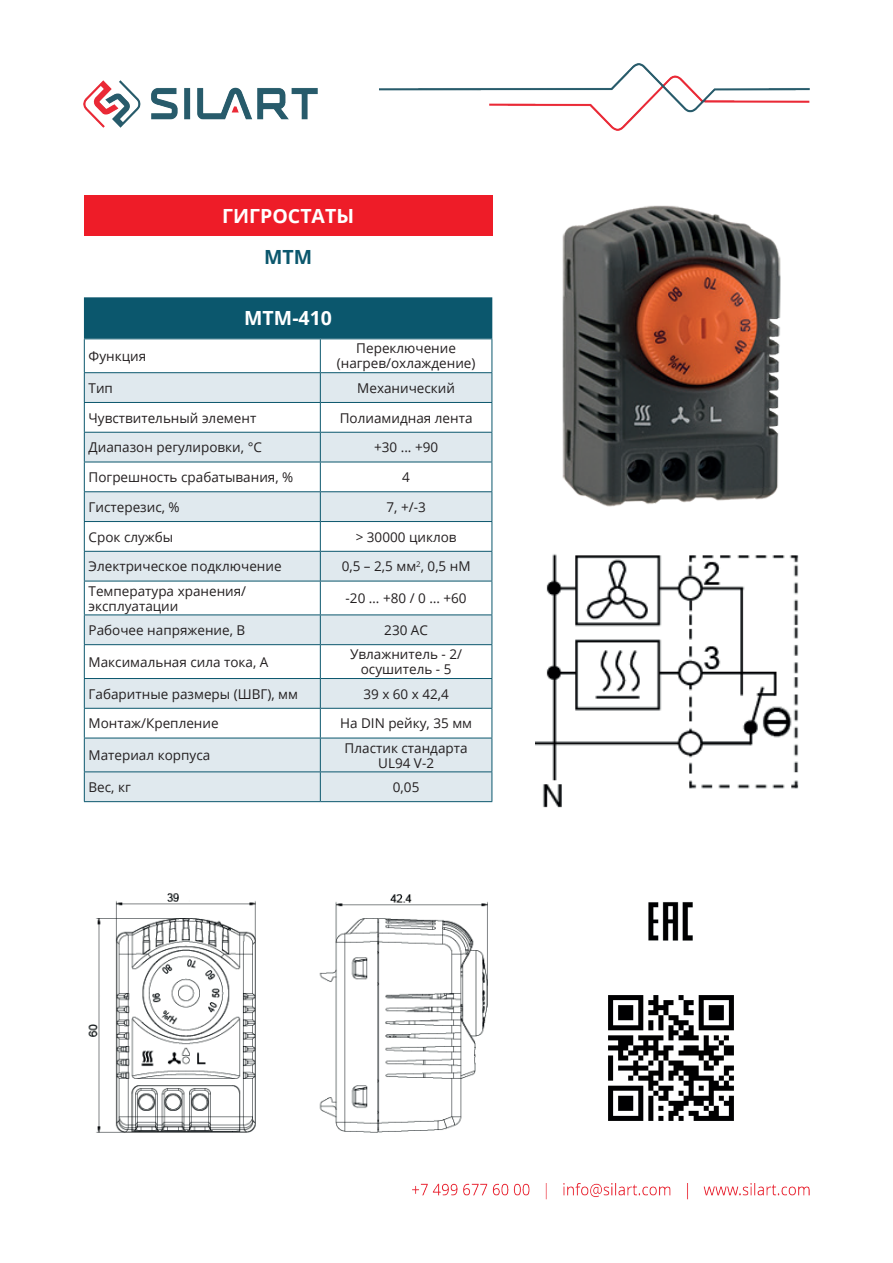
<style>
.page{position:relative;width:893px;height:1263px;background:#fff}
.page>*{position:absolute;margin:0;border:0;box-sizing:border-box;transform-origin:0 0}
.t1{font:700 19.5px "Open Sans";color:#fff}
.t2{font:700 19.5px "Open Sans";color:#0b576d}
.t3{font:13.5px/15px "Open Sans";color:#231f20;text-align:center}
</style>
<div class="page">
<img style="left:84px;top:64px;width:725px;height:66px">
<img style="left:412px;top:1184px;width:397px;height:15px">
<div style="left:84px;top:196px;width:408px;height:40px;background:#ee1c28"></div>
<div style="left:85px;top:298px;width:407px;height:40px;background:#0b576d"></div>
<div style="left:84px;top:297px;width:408px;height:41px;border:2px solid #0b576d"></div>
<svg style="left:85px;top:582px;width:407px;height:219px;fill:#e0e9ee"></svg>
<hr style="left:84px;top:338px;width:236px;height:1px;background:#0b576d">
<hr style="left:84px;top:339px;width:1px;height:33px;background:#0b576d">
<hr style="left:320px;top:338px;width:172px;height:1px;background:#0b576d">
<hr style="left:320px;top:339px;width:1px;height:33px;background:#0b576d">
<hr style="left:492px;top:339px;width:1px;height:33px;background:#0b576d">
<hr style="left:84px;top:372px;width:236px;height:1px;background:#0b576d">
<hr style="left:320px;top:372px;width:172px;height:1px;background:#0b576d">
<svg style="left:84px;top:373px;width:409px;height:208px"></svg>
<hr style="left:84px;top:581px;width:236px;height:1px;background:#0b576d">
<hr style="left:84px;top:581px;width:1px;height:33px;background:#0b576d">
<hr style="left:320px;top:581px;width:172px;height:1px;background:#0b576d">
<hr style="left:320px;top:581px;width:1px;height:33px;background:#0b576d">
<hr style="left:492px;top:581px;width:1px;height:33px;background:#0b576d">
<hr style="left:84px;top:614px;width:236px;height:1px;background:#0b576d">
<svg style="left:84px;top:615px;width:1px;height:29px"></svg>
<hr style="left:320px;top:614px;width:172px;height:1px;background:#0b576d">
<svg style="left:320px;top:615px;width:1px;height:29px"></svg>
<svg style="left:492px;top:615px;width:1px;height:29px"></svg>
<hr style="left:84px;top:644px;width:236px;height:1px;background:#0b576d">
<hr style="left:84px;top:645px;width:1px;height:33px;background:#0b576d">
<hr style="left:320px;top:644px;width:172px;height:1px;background:#0b576d">
<hr style="left:320px;top:645px;width:1px;height:33px;background:#0b576d">
<hr style="left:492px;top:645px;width:1px;height:33px;background:#0b576d">
<hr style="left:84px;top:678px;width:236px;height:1px;background:#0b576d">
<hr style="left:320px;top:678px;width:172px;height:1px;background:#0b576d">
<hr style="left:84px;top:708px;width:236px;height:1px;background:#0b576d">
<svg style="left:84px;top:679px;width:1px;height:59px"></svg>
<hr style="left:320px;top:708px;width:172px;height:1px;background:#0b576d">
<svg style="left:320px;top:679px;width:1px;height:59px"></svg>
<svg style="left:492px;top:679px;width:1px;height:59px"></svg>
<hr style="left:84px;top:738px;width:236px;height:1px;background:#0b576d">
<hr style="left:84px;top:738px;width:1px;height:33px;background:#0b576d">
<hr style="left:320px;top:738px;width:172px;height:1px;background:#0b576d">
<hr style="left:320px;top:738px;width:1px;height:33px;background:#0b576d">
<hr style="left:492px;top:738px;width:1px;height:33px;background:#0b576d">
<hr style="left:84px;top:771px;width:236px;height:1px;background:#0b576d">
<svg style="left:84px;top:772px;width:1px;height:29px"></svg>
<hr style="left:320px;top:771px;width:172px;height:1px;background:#0b576d">
<svg style="left:320px;top:772px;width:1px;height:29px"></svg>
<svg style="left:492px;top:772px;width:1px;height:29px"></svg>
<hr style="left:84px;top:801px;width:236px;height:1px;background:#0b576d">
<hr style="left:320px;top:801px;width:172px;height:1px;background:#0b576d">
<img style="left:536px;top:554px;width:263px;height:254px">
<img style="left:562px;top:205px;width:219px;height:302px">
<img style="left:608px;top:995px;width:126px;height:126px">
<img style="left:88px;top:893px;width:400px;height:240px">
<img style="left:648px;top:902px;width:45px;height:39px">
<h1 class="t1" style="left:222px;top:202px;width:133px">ГИГРОСТАТЫ</h1>
<h1 class="t2" style="left:264px;top:243px;width:50px">MTM</h1>
<h1 class="t1" style="left:244px;top:304px;width:89px">MTM-410</h1>
<p class="t3" style="left:89px;top:348px;width:59px">Функция</p>
<p class="t3" style="left:337px;top:341px;width:140px">Переключение (нагрев/охлаждение)</p>
<p class="t3" style="left:89px;top:380px;width:26px">Тип</p>
<p class="t3" style="left:357px;top:380px;width:99px">Механический</p>
<p class="t3" style="left:89px;top:410px;width:169px">Чувствительный элемент</p>
<p class="t3" style="left:340px;top:410px;width:134px">Полиамидная лента</p>
<p class="t3" style="left:89px;top:439px;width:175px">Диапазон регулировки, °С</p>
<p class="t3" style="left:374px;top:439px;width:66px">+30 ... +90</p>
<p class="t3" style="left:89px;top:469px;width:206px">Погрешность срабатывания, %</p>
<p class="t3" style="left:402px;top:469px;width:9px">4</p>
<p class="t3" style="left:89px;top:499px;width:93px">Гистерезис, %</p>
<p class="t3" style="left:386px;top:499px;width:41px">7, +/-3</p>
<p class="t3" style="left:89px;top:529px;width:86px">Срок службы</p>
<p class="t3" style="left:356px;top:529px;width:102px">&gt; 30000 циклов</p>
<p class="t3" style="left:89px;top:559px;width:195px">Электрическое подключение</p>
<p class="t3" style="left:342px;top:559px;width:130px">0,5 – 2,5 мм<sup>2</sup>, 0,5 нМ</p>
<p class="t3" style="left:89px;top:583px;width:159px;text-align:left">Температура хранения/ эксплуатации</p>
<p class="t3" style="left:346px;top:590px;width:123px">-20 … +80 / 0 … +60</p>
<p class="t3" style="left:89px;top:622px;width:158px">Рабочее напряжение, В</p>
<p class="t3" style="left:384px;top:622px;width:45px">230 AC</p>
<p class="t3" style="left:89px;top:654px;width:181px">Максимальная сила тока, А</p>
<p class="t3" style="left:350px;top:646px;width:113px">Увлажнитель - 2/ осушитель - 5</p>
<p class="t3" style="left:89px;top:686px;width:211px">Габаритные размеры (ШВГ), мм</p>
<p class="t3" style="left:363px;top:686px;width:87px">39 x 60 x 42,4</p>
<p class="t3" style="left:89px;top:715px;width:132px">Монтаж/Крепление</p>
<p class="t3" style="left:340px;top:715px;width:134px">На DIN рейку, 35 мм</p>
<p class="t3" style="left:89px;top:747px;width:123px">Материал корпуса</p>
<p class="t3" style="left:345px;top:740px;width:124px">Пластик стандарта<br>UL94 V-2</p>
<p class="t3" style="left:89px;top:779px;width:44px">Вес, кг</p>
<p class="t3" style="left:393px;top:779px;width:28px">0,05</p>
</div>
